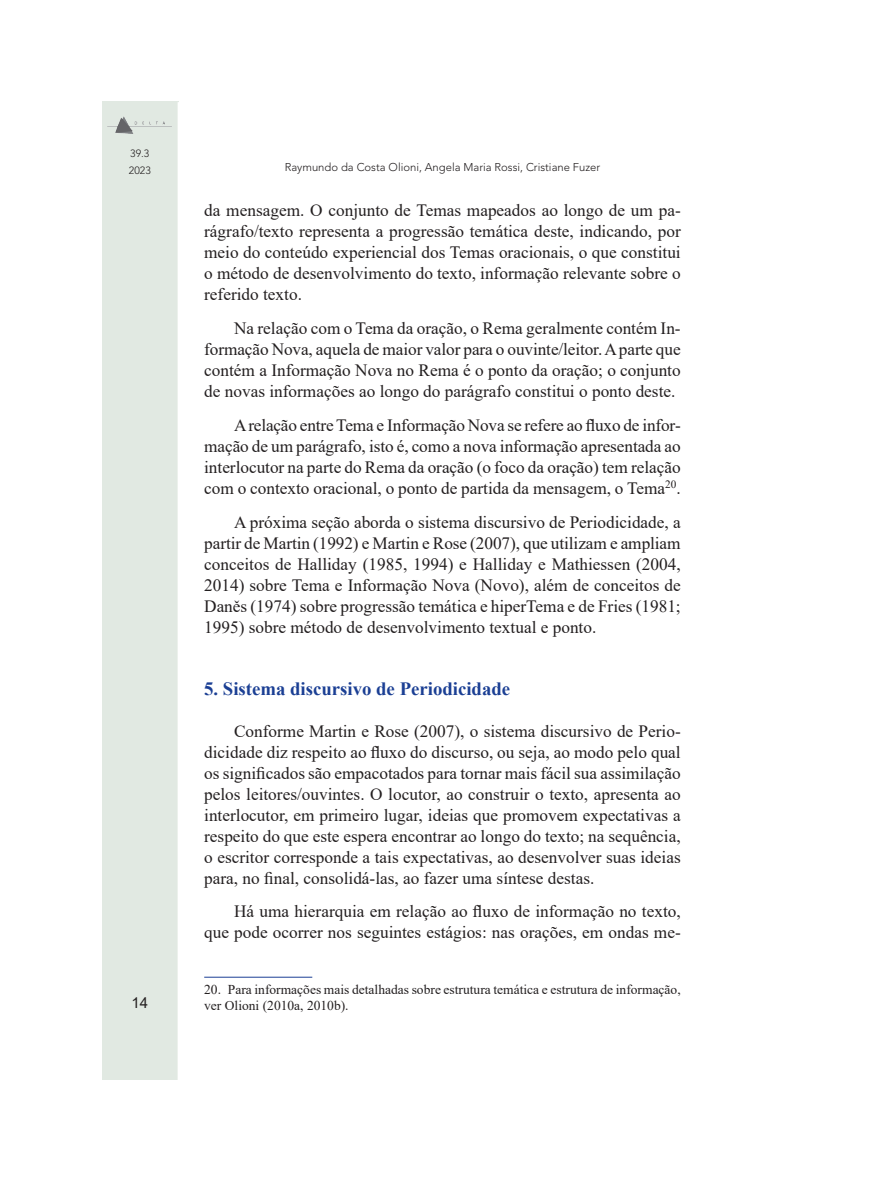
<style>
.page{position:relative;width:885px;height:1183px;background:#fff}
.page>*{position:absolute;margin:0;border:0;box-sizing:border-box;transform-origin:0 0}
.t1{font:700 18.75px "Times New Roman";color:#1b3f94}
.t2{font:17.25px/21px "Times New Roman";color:#231f20;text-align:justify}
.t3{font:15px "Arial";color:#231f20}
.t4{font:13.5px/16.5px "Times New Roman";color:#231f20}
.t5{font:300 11.25px "Avenir";color:#231f20}
.t6{font:300 10.5px/16.5px "Avenir";color:#231f20}
</style>
<div class="page">
<div style="left:102px;top:101px;width:77px;height:978px;background:#e1e9e2"></div>
<img style="left:107px;top:116px;width:65px;height:18px">
<hr style="left:178px;top:102px;width:4px;height:978px;background:#fff">
<hr style="left:204px;top:976px;width:108px;height:1px;background:#1b3f94">
<p class="t6" style="left:129px;top:145px;width:23px">39.3<br>2023</p>
<p class="t3" style="left:131px;top:991px;width:18px">14</p>
<p class="t5" style="left:285px;top:160px;width:317px">Raymundo da Costa Olioni, Angela Maria Rossi, Cristiane Fuzer</p>
<p class="t2" style="left:204px;top:199px;width:478px">da mensagem. O conjunto de Temas mapeados ao longo de um pa&shy;rágrafo/texto representa a progressão temática deste, indicando, por meio do conteúdo experiencial dos Temas oracionais, o que constitui o método de desenvolvimento do texto, informação relevante sobre o referido texto.</p>
<p class="t2" style="left:204px;top:317px;width:478px;text-indent:30px">Na relação com o Tema da oração, o Rema geralmente contém In&shy;formação Nova, aquela de maior valor para o ouvinte/leitor. A parte que contém a Informação Nova no Rema é o ponto da oração; o conjunto de novas informações ao longo do parágrafo constitui o ponto deste.</p>
<p class="t2" style="left:204px;top:414px;width:478px;text-indent:30px">A relação entre Tema e Informação Nova se refere ao fluxo de infor&shy;mação de um parágrafo, isto é, como a nova informação apresentada ao interlocutor na parte do Rema da oração (o foco da oração) tem relação com o contexto oracional, o ponto de partida da mensagem, o Tema<sup>20</sup>.</p>
<p class="t2" style="left:204px;top:511px;width:478px;text-indent:30px">A próxima seção aborda o sistema discursivo de Periodicidade, a partir de Martin (1992) e Martin e Rose (2007), que utilizam e ampliam conceitos de Halliday (1985, 1994) e Halliday e Mathiessen (2004, 2014) sobre Tema e Informação Nova (Novo), além de conceitos de Daněs (1974) sobre progressão temática e hiperTema e de Fries (1981; 1995) sobre método de desenvolvimento textual e ponto.</p>
<p class="t1" style="left:204px;top:675px;width:307px">5. Sistema discursivo de Periodicidade</p>
<p class="t2" style="left:204px;top:719px;width:478px;text-indent:30px">Conforme Martin e Rose (2007), o sistema discursivo de Perio&shy;dicidade diz respeito ao fluxo do discurso, ou seja, ao modo pelo qual os significados são empacotados para tornar mais fácil sua assimilação pelos leitores/ouvintes. O locutor, ao construir o texto, apresenta ao interlocutor, em primeiro lugar, ideias que promovem expectativas a respeito do que este espera encontrar ao longo do texto; na sequência, o escritor corresponde a tais expectativas, ao desenvolver suas ideias para, no final, consolidá-las, ao fazer uma síntese destas.</p>
<p class="t2" style="left:204px;top:900px;width:478px;text-align:right">Há uma hierarquia em relação ao fluxo de informação no texto,<br>que pode ocorrer nos seguintes estágios: nas orações, em ondas me-</p>
<p class="t4" style="left:204px;top:980px;width:478px">20. Para informações mais detalhadas sobre estrutura temática e estrutura de informação, ver Olioni (2010a, 2010b).</p>
</div>
